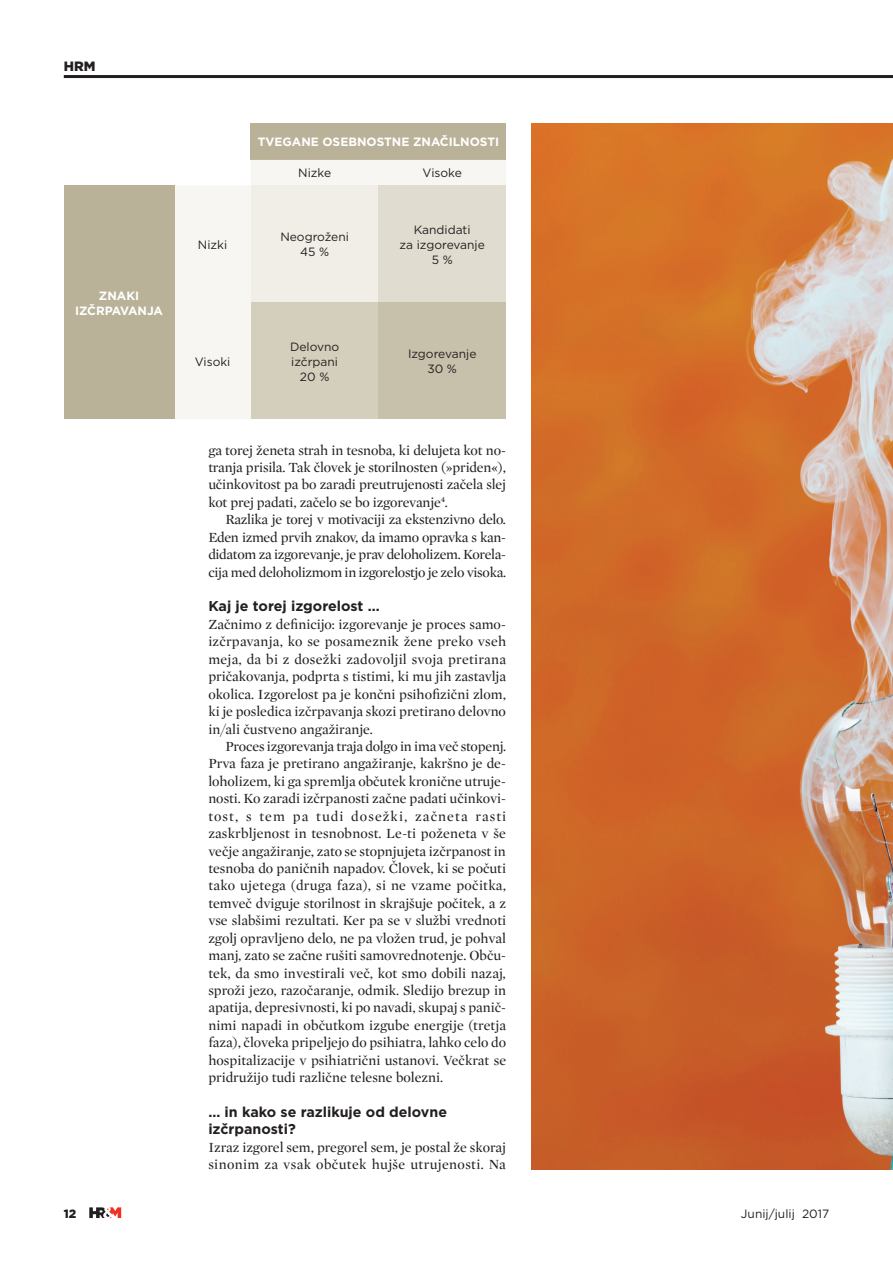
<style>
.page{position:relative;width:893px;height:1263px;background:#fff}
.page>*{position:absolute;margin:0;border:0;box-sizing:border-box;transform-origin:0 0}
.t1{font:14.25px/17.4px "Mercury Display";color:#231f20;text-align:justify}
.t2{font:700 14.25px/17.4px "Gotham";color:#231f20}
.t3{font:900 13.5px "Gotham";color:#231f20}
.t4{font:12px/15px "Gotham";color:#231f20;text-align:center}
.t5{font:700 12px/15px "Gotham";color:#fff;text-align:center}
.t6{font:900 12px "Gotham";color:#231f20}
</style>
<div class="page">
<img style="left:531px;top:123px;width:362px;height:1046px">
<div style="left:251px;top:123px;width:255px;height:37px;background:#b9b298"></div>
<svg style="left:174px;top:160px;width:332px;height:259px;fill:#f7f6f2"></svg>
<div style="left:64px;top:185px;width:110px;height:234px;background:#b9b298"></div>
<div style="left:251px;top:185px;width:127px;height:117px;background:#f0eee7"></div>
<div style="left:378px;top:185px;width:128px;height:117px;background:#e0dcd0"></div>
<div style="left:251px;top:302px;width:127px;height:117px;background:#d4cebc"></div>
<div style="left:378px;top:302px;width:128px;height:117px;background:#c7c0aa"></div>
<hr style="left:64px;top:75px;width:829px;height:3px;background:#231f20">
<svg style="left:89px;top:1207px;width:32px;height:11px"></svg>
<p class="t3" style="left:64px;top:57px;width:33px">HRM</p>
<p class="t5" style="left:75px;top:288px;width:89px">ZNAKI<br>IZČRPAVANJA</p>
<p class="t5" style="left:258px;top:135px;width:243px">TVEGANE OSEBNOSTNE ZNAČILNOSTI</p>
<p class="t4" style="left:298px;top:165px;width:34px">Nizke</p>
<p class="t4" style="left:423px;top:165px;width:41px">Visoke</p>
<p class="t4" style="left:198px;top:237px;width:31px">Nizki</p>
<p class="t4" style="left:280px;top:229px;width:70px">Neogroženi<br>45 %</p>
<p class="t4" style="left:400px;top:222px;width:87px">Kandidati<br>za izgorevanje<br>5 %</p>
<p class="t4" style="left:195px;top:354px;width:37px">Visoki</p>
<p class="t4" style="left:290px;top:339px;width:51px">Delovno izčrpani<br>20 %</p>
<p class="t4" style="left:408px;top:346px;width:70px">Izgorevanje<br>30 %</p>
<p class="t1" style="left:208px;top:441px;width:299px">ga torej ženeta strah in tesnoba, ki delujeta kot no&shy;tranja prisila. Tak človek je storilnosten (»priden«), učinkovitost pa bo zaradi preutrujenosti začela slej kot prej padati, začelo se bo izgorevanje<sup>4</sup>.</p>
<p class="t1" style="left:208px;top:510px;width:299px;text-indent:17px">Razlika je torej v motivaciji za ekstenzivno delo.<br>Eden izmed prvih znakov, da imamo opravka s kan&shy;didatom za izgorevanje, je prav deloholizem. Korela&shy;cija med deloholizmom in izgorelostjo je zelo visoka.</p>
<p class="t2" style="left:208px;top:598px;width:173px">Kaj je torej izgorelost …</p>
<p class="t1" style="left:208px;top:615px;width:299px">Začnimo z definicijo: izgorevanje je proces samo&shy;izčrpavanja, ko se posameznik žene preko vseh meja, da bi z dosežki zadovoljil svoja pretirana pričakovanja, podprta s tistimi, ki mu jih zastavlja okolica. Izgorelost pa je končni psihofizični zlom, ki je posledica izčrpavanja skozi pretirano delovno in/ali čustveno angažiranje.</p>
<p class="t1" style="left:208px;top:737px;width:299px;text-indent:17px">Proces izgorevanja traja dolgo in ima več stopenj.<br>Prva faza je pretirano angažiranje, kakršno je de&shy;loholizem, ki ga spremlja občutek kronične utruje&shy;nosti. Ko zaradi izčrpanosti začne padati učinkovi&shy;tost, s tem pa tudi dosežki, začneta rasti zaskrbljenost in tesnobnost. Le-ti poženeta v še večje angažiranje, zato se stopnjujeta izčrpanost in tesnoba do paničnih napadov. Človek, ki se počuti tako ujetega (druga faza), si ne vzame počitka, temveč dviguje storilnost in skrajšuje počitek, a z vse slabšimi rezultati. Ker pa se v službi vrednoti zgolj opravljeno delo, ne pa vložen trud, je pohval manj, zato se začne rušiti samovrednotenje. Obču&shy;tek, da smo investirali več, kot smo dobili nazaj, sproži jezo, razočaranje, odmik. Sledijo brezup in apatija, depresivnosti, ki po navadi, skupaj s panič&shy;nimi napadi in občutkom izgube energije (tretja faza), človeka pripeljejo do psihiatra, lahko celo do hospitalizacije v psihiatrični ustanovi. Večkrat se pridružijo tudi različne telesne bolezni.</p>
<p class="t2" style="left:208px;top:1103px;width:240px">… in kako se razlikuje od delovne izčrpanosti?</p>
<p class="t1" style="left:208px;top:1138px;width:299px">Izraz izgorel sem, pregorel sem, je postal že skoraj sinonim za vsak občutek hujše utrujenosti. Na</p>
<p class="t6" style="left:64px;top:1205px;width:14px">12</p>
<p class="t4" style="left:741px;top:1206px;width:90px">Junij/julij 2017</p>
</div>
